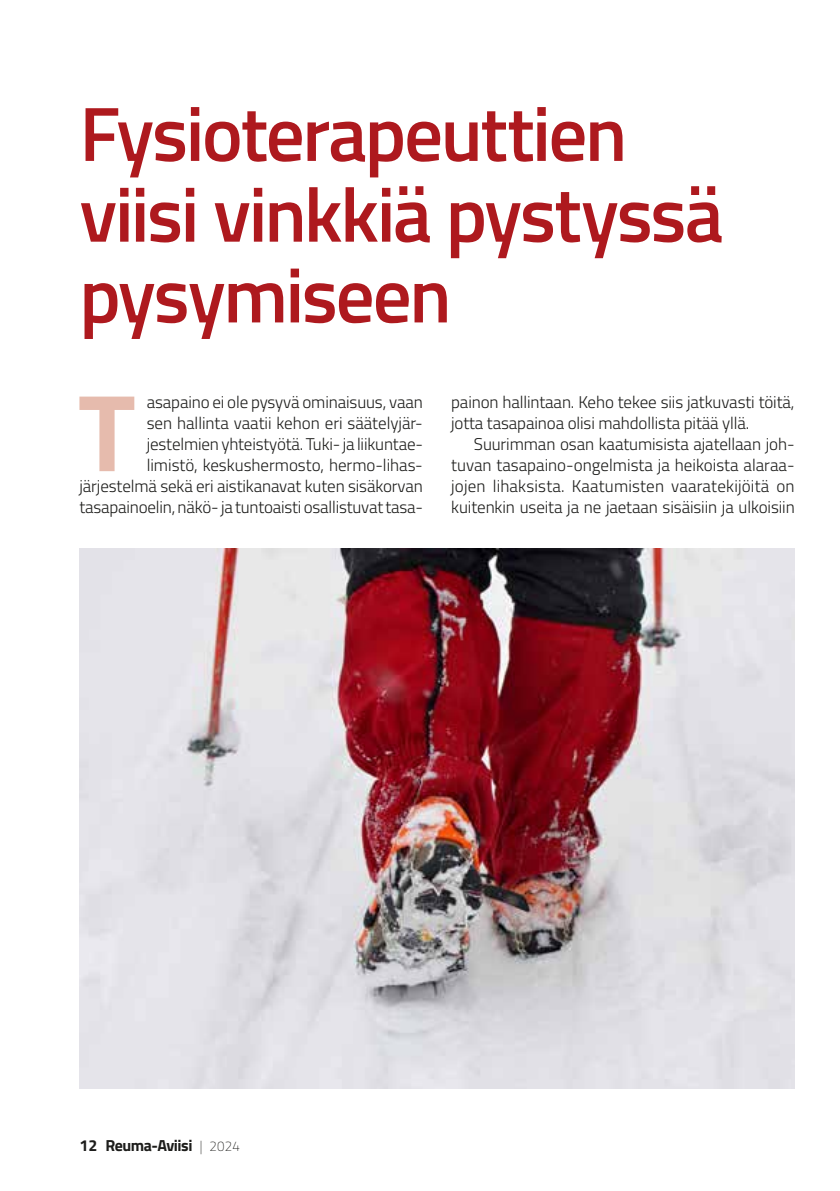
<style>
.page{position:relative;width:840px;height:1191px;background:#fff}
.page>*{position:absolute;margin:0;border:0;box-sizing:border-box;transform-origin:0 0}
.t1{font:700 109.6px "Titillium";color:#e6bbad}
.t2{font:600 76.8px/80.8px "Titillium";letter-spacing:-.03em;color:#ae191e}
.t3{font:300 17px/21px "Titillium";letter-spacing:-.005em;color:#1d1d1b;text-align:right}
.t4{font:700 16px "Titillium";letter-spacing:-.03em;color:#1d1d1b}
.s1{font-weight:100;font-size:14px}
</style>
<div class="page">
<img style="left:79px;top:549px;width:715px;height:540px">
<h2 class="t2" style="left:79px;top:90px;width:645px">Fysioterapeuttien viisi vinkkiä pystyssä pysymiseen</h2>
<p class="t3" style="left:79px;top:391px;width:345px">asapaino ei ole pysyvä ominaisuus, vaan<br>sen hallinta vaatii kehon eri säätelyjär&shy;jestelmien yhteistyötä. Tuki- ja liikuntae-<br>limistö, keskushermosto, hermo-lihas&shy;järjestelmä sekä eri aistikanavat kuten sisäkorvan tasapainoelin, näkö- ja tuntoaisti osallistuvat tasa-</p>
<p class="t3" style="left:451px;top:391px;width:344px;text-align:left">painon hallintaan. Keho tekee siis jatkuvasti töitä, jotta tasapainoa olisi mahdollista pitää yllä.</p>
<h1 class="t1" style="left:78px;top:349px;width:59px">T</h1>
<p class="t3" style="left:451px;top:433px;width:345px;text-align:justify;text-indent:23px">Suurimman osan kaatumisista ajatellaan joh&shy;tuvan tasapaino-ongelmista ja heikoista alaraa&shy;jojen lihaksista. Kaatumisten vaaratekijöitä on kuitenkin useita ja ne jaetaan sisäisiin ja ulkoisiin</p>
<p class="t4" style="left:79px;top:1133px;width:162px">12 Reuma-Aviisi <span class="s1">| 2024</span></p>
</div>
